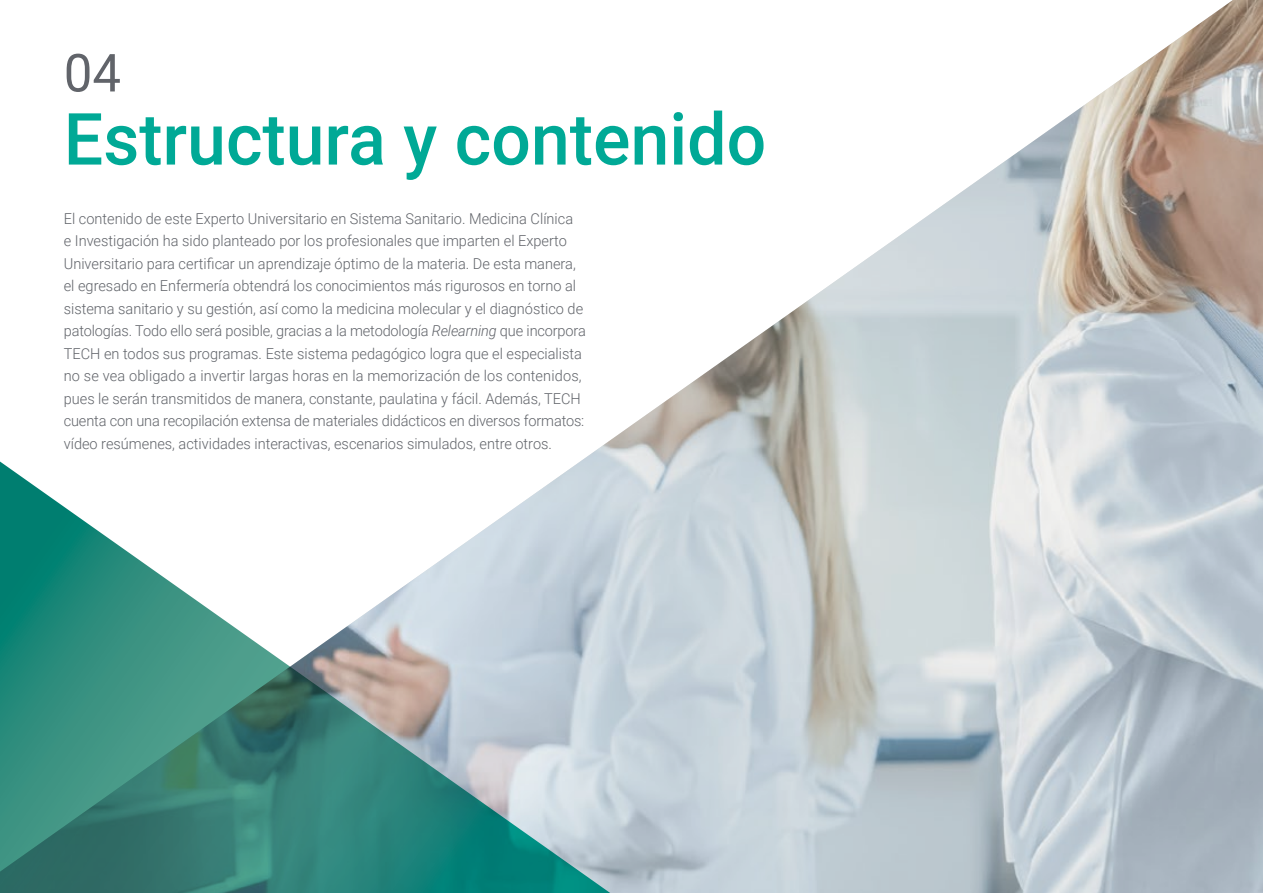
<style>
.page{position:relative;width:1263px;height:893px;background:#fff}
.page>*{position:absolute;margin:0;border:0;box-sizing:border-box;transform-origin:0 0}
.t1{font:500 72px "Roboto";color:#00a996}
.t2{font:52.5px "Roboto";color:#61646a}
.t3{font:300 15px/22.5px "Roboto";color:#61646a}
.s1{font-style:italic}
</style>
<div class="page">
<img style="left:602px;top:0;width:661px;height:893px">
<svg style="left:0;top:446px;width:640px;height:447px"></svg>
<h2 class="t2" style="left:64px;top:36px;width:59px">04</h2>
<h1 class="t1" style="left:64px;top:89px;width:704px">Estructura y contenido</h1>
<p class="t3" style="left:64px;top:207px;width:523px">El contenido de este Experto Universitario en Sistema Sanitario. Medicina Clínica<br>e Investigación ha sido planteado por los profesionales que imparten el Experto Universitario para certificar un aprendizaje óptimo de la materia. De esta manera, el egresado en Enfermería obtendrá los conocimientos más rigurosos en torno al sistema sanitario y su gestión, así como la medicina molecular y el diagnóstico de patologías. Todo ello será posible, gracias a la metodología <span class="s1">Relearning</span> que incorpora TECH en todos sus programas. Este sistema pedagógico logra que el especialista no se vea obligado a invertir largas horas en la memorización de los contenidos, pues le serán transmitidos de manera, constante, paulatina y fácil. Además, TECH cuenta con una recopilación extensa de materiales didácticos en diversos formatos: vídeo resúmenes, actividades interactivas, escenarios simulados, entre otros.</p>
</div>
